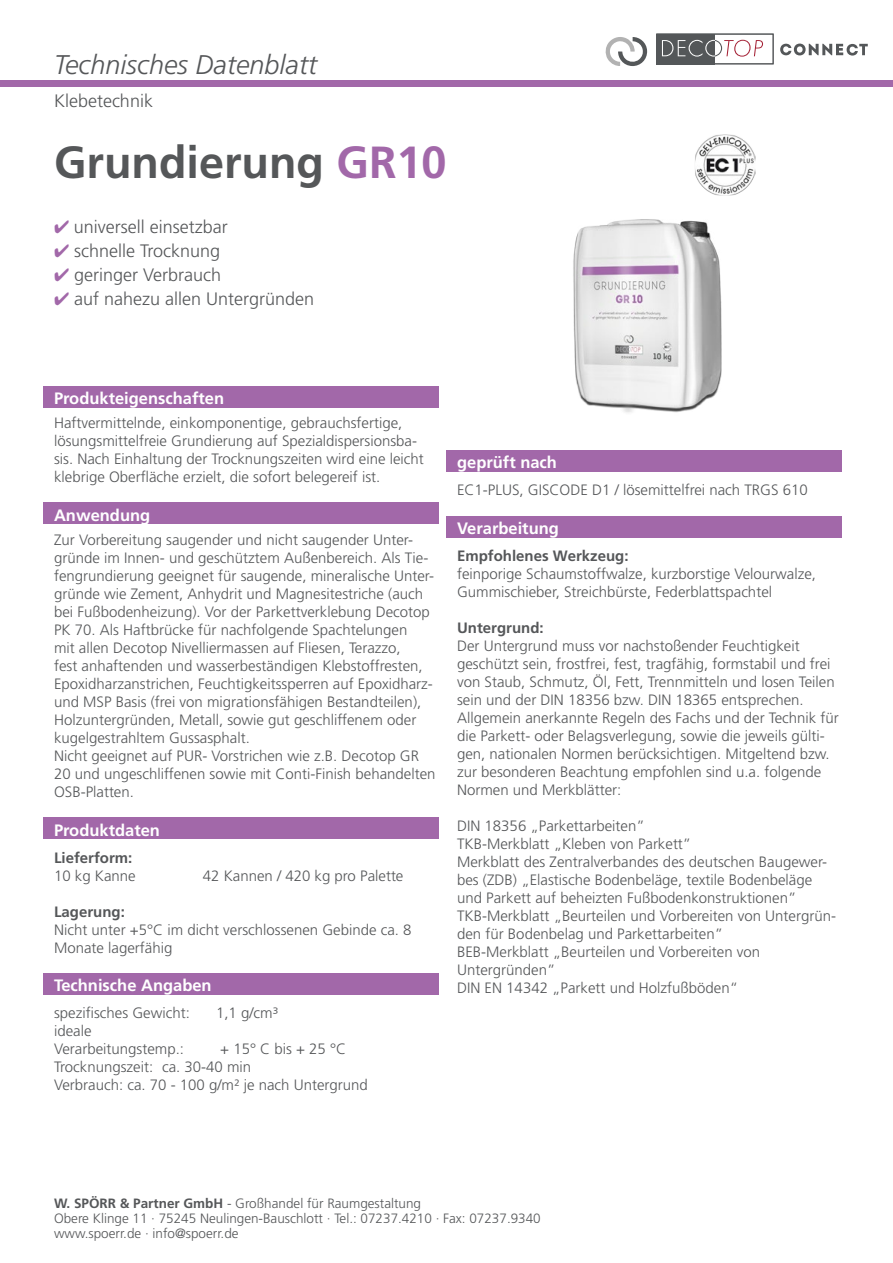
<style>
.page{position:relative;width:893px;height:1263px;background:#fff}
.page>*{position:absolute;margin:0;border:0;box-sizing:border-box;transform-origin:0 0}
.t1{font:700 45px "Frutiger";color:#555759}
.t2{font:italic 300 27px "Frutiger";color:#555759}
.t3{font:300 18px "Frutiger";color:#555759}
.t4{font:700 16.5px "Frutiger";color:#fff}
.t5{font:300 15px/18px "Frutiger";color:#555759}
.t6{font:700 15px "Frutiger";color:#555759}
.t7{font:300 13.5px/15px "Frutiger";color:#555759}
.s1{color:#a268a9}
.s2{font-weight:700}
</style>
<div class="page">
<div style="left:43px;top:973px;width:396px;height:22px;background:#a268a9"></div>
<div style="left:43px;top:386px;width:396px;height:21px;background:#a268a9"></div>
<div style="left:0;top:81px;width:893px;height:6px;background:#a268a9"></div>
<div style="left:656px;top:34px;width:58px;height:31px;background:#545759"></div>
<svg style="left:662px;top:40px;width:101px;height:17px"></svg>
<div style="left:656px;top:34px;width:118px;height:30px;border:1px solid #545759"></div>
<svg style="left:780px;top:44px;width:88px;height:12px"></svg>
<svg style="left:605px;top:37px;width:42px;height:29px"></svg>
<svg style="left:693px;top:133px;width:64px;height:64px"></svg>
<img style="left:695px;top:135px;width:60px;height:60px">
<div style="left:43px;top:503px;width:396px;height:21px;background:#a268a9"></div>
<div style="left:43px;top:818px;width:396px;height:21px;background:#a268a9"></div>
<div style="left:446px;top:517px;width:396px;height:21px;background:#a268a9"></div>
<div style="left:446px;top:451px;width:396px;height:21px;background:#a268a9"></div>
<img style="left:573px;top:219px;width:149px;height:194px">
<h2 class="t2" style="left:54px;top:49px;width:265px">Technisches Datenblatt</h2>
<p class="t3" style="left:54px;top:91px;width:100px">Klebetechnik</p>
<h1 class="t1" style="left:54px;top:136px;width:394px">Grundierung <span class="s1">GR10</span></h1>
<p class="t3" style="left:54px;top:216px;width:175px"><span class="s1">✔</span> universell einsetzbar</p>
<p class="t3" style="left:54px;top:240px;width:168px"><span class="s1">✔</span> schnelle Trocknung</p>
<p class="t3" style="left:54px;top:264px;width:169px"><span class="s1">✔</span> geringer Verbrauch</p>
<p class="t3" style="left:54px;top:288px;width:262px"><span class="s1">✔</span> auf nahezu allen Untergründen</p>
<p class="t4" style="left:54px;top:388px;width:172px">Produkteigenschaften</p>
<p class="t5" style="left:54px;top:414px;width:371px">Haftvermittelnde, einkomponentige, gebrauchsfertige, lösungsmittelfreie Grundierung auf Spezialdispersionsba&shy;sis. Nach Einhaltung der Trocknungszeiten wird eine leicht klebrige Oberfläche erzielt, die sofort belegereif ist.</p>
<p class="t4" style="left:54px;top:505px;width:98px">Anwendung</p>
<p class="t5" style="left:54px;top:531px;width:383px">Zur Vorbereitung saugender und nicht saugender Unter&shy;gründe im Innen- und geschütztem Außenbereich. Als Tie&shy;fengrundierung geeignet für saugende, mineralische Unter&shy;gründe wie Zement, Anhydrit und Magnesitestriche (auch bei Fußbodenheizung). Vor der Parkettverklebung Decotop PK 70. Als Haftbrücke für nachfolgende Spachtelungen<br>mit allen Decotop Nivelliermassen auf Fliesen, Terazzo,<br>fest anhaftenden und wasserbeständigen Klebstoffresten, Epoxidharzanstrichen, Feuchtigkeitssperren auf Epoxidharz&shy;und MSP Basis (frei von migrationsfähigen Bestandteilen), Holzuntergründen, Metall, sowie gut geschliffenem oder kugelgestrahltem Gussasphalt.<br>Nicht geeignet auf PUR- Vorstrichen wie z.B. Decotop GR 20 und ungeschliffenen sowie mit Conti-Finish behandelten OSB-Platten.</p>
<p class="t4" style="left:54px;top:820px;width:108px">Produktdaten</p>
<p class="t6" style="left:54px;top:848px;width:80px">Lieferform:</p>
<p class="t5" style="left:54px;top:866px;width:83px">10 kg Kanne</p>
<p class="t5" style="left:203px;top:866px;width:202px">42 Kannen / 420 kg pro Palette</p>
<p class="t6" style="left:54px;top:902px;width:72px">Lagerung:</p>
<p class="t5" style="left:54px;top:920px;width:359px">Nicht unter +5°C im dicht verschlossenen Gebinde ca. 8<br>Monate lagerfähig</p>
<p class="t4" style="left:54px;top:976px;width:159px">Technische Angaben</p>
<p class="t5" style="left:54px;top:1004px;width:137px">spezifisches Gewicht:</p>
<p class="t5" style="left:216px;top:1004px;width:64px">1,1 g/cm³</p>
<p class="t5" style="left:54px;top:1022px;width:132px">ideale<br>Verarbeitungstemp.:</p>
<p class="t5" style="left:54px;top:1040px;width:315px;text-indent:166px">+ 15° C bis + 25 °C<br>Trocknungszeit: ca. 30-40 min<br>Verbrauch: ca. 70 - 100 g/m² je nach Untergrund</p>
<p class="t4" style="left:457px;top:453px;width:101px">geprüft nach</p>
<p class="t5" style="left:457px;top:481px;width:352px">EC1-PLUS, GISCODE D1 / lösemittelfrei nach TRGS 610</p>
<p class="t4" style="left:457px;top:519px;width:103px">Verarbeitung</p>
<p class="t6" style="left:457px;top:547px;width:173px">Empfohlenes Werkzeug:</p>
<p class="t5" style="left:457px;top:565px;width:360px">feinporige Schaumstoffwalze, kurzborstige Velourwalze,<br>Gummischieber, Streichbürste, Federblattspachtel</p>
<p class="t6" style="left:457px;top:619px;width:88px">Untergrund:</p>
<p class="t5" style="left:457px;top:637px;width:383px">Der Untergrund muss vor nachstoßender Feuchtigkeit geschützt sein, frostfrei, fest, tragfähig, formstabil und frei von Staub, Schmutz, Öl, Fett, Trennmitteln und losen Teilen sein und der DIN 18356 bzw. DIN 18365 entsprechen.<br>Allgemein anerkannte Regeln des Fachs und der Technik für die Parkett- oder Belagsverlegung, sowie die jeweils gülti&shy;gen, nationalen Normen berücksichtigen. Mitgeltend bzw. zur besonderen Beachtung empfohlen sind u.a. folgende Normen und Merkblätter:</p>
<p class="t5" style="left:457px;top:817px;width:380px">DIN 18356 „Parkettarbeiten”<br>TKB-Merkblatt „Kleben von Parkett”<br>Merkblatt des Zentralverbandes des deutschen Baugewer&shy;bes (ZDB) „Elastische Bodenbeläge, textile Bodenbeläge und Parkett auf beheizten Fußbodenkonstruktionen” TKB-Merkblatt „Beurteilen und Vorbereiten von Untergrün&shy;den für Bodenbelag und Parkettarbeiten”<br>BEB-Merkblatt „Beurteilen und Vorbereiten von Untergründen”<br>DIN EN 14342 „Parkett und Holzfußböden“</p>
<p class="t7" style="left:54px;top:1195px;width:488px"><span class="s2">W. SPÖRR &amp; Partner GmbH</span> - Großhandel für Raumgestaltung<br>Obere Klinge 11 · 75245 Neulingen-Bauschlott · Tel.: 07237.4210 · Fax: 07237.9340 www.spoerr.de · info@spoerr.de</p>
</div>
